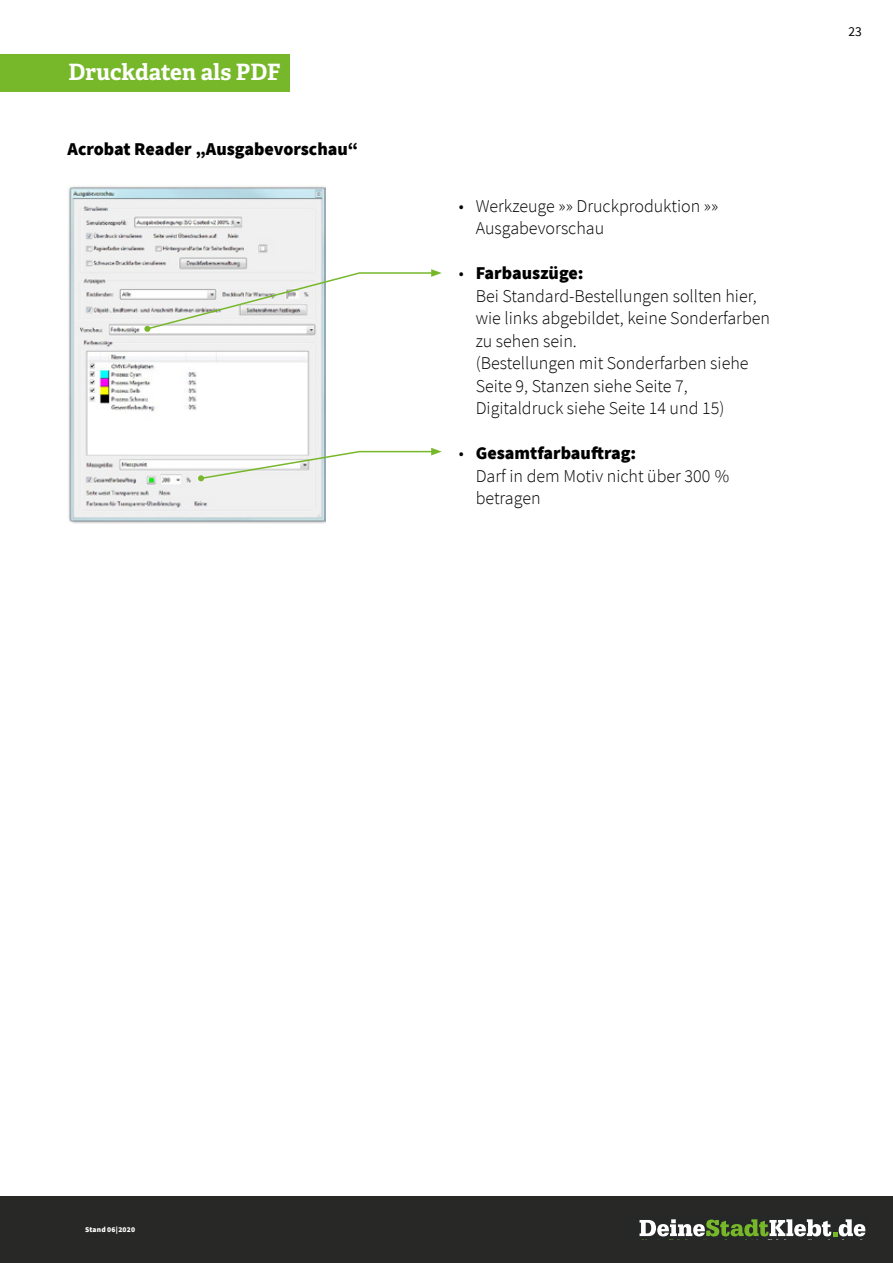
<style>
.page{position:relative;width:893px;height:1263px;background:#fff}
.page>*{position:absolute;margin:0;border:0;box-sizing:border-box;transform-origin:0 0}
.t1{font:700 22.5px "Adelle PE";color:#fff}
.t2{font:300 18px/22.5px "Source Sans Pro";color:#000}
.t3{font:900 18px "Source Sans Pro";color:#000}
.t4{font:13.5px "Source Sans Pro";color:#000}
.t5{font:900 7.5px "Source Sans Pro";letter-spacing:.025em;color:#fff}
.s1{font-weight:900}
</style>
<div class="page">
<div style="left:0;top:1197px;width:893px;height:66px;background:#282827"></div>
<svg style="left:639px;top:1219px;width:226px;height:17px"></svg>
<img style="left:67px;top:186px;width:259px;height:337px">
<svg style="left:144px;top:269px;width:298px;height:63px"></svg>
<svg style="left:198px;top:448px;width:244px;height:33px"></svg>
<div style="left:0;top:54px;width:289px;height:38px;background:#76b82a"></div>
<p class="t1" style="left:69px;top:55px;width:214px">Druckdaten als PDF</p>
<p class="t3" style="left:68px;top:137px;width:292px">Acrobat Reader „Ausgabevorschau“</p>
<p class="t2" style="left:476px;top:194px;width:244px;text-indent:-17px">• Werkzeuge »» Druckproduktion »»<br>Ausgabevorschau</p>
<p class="t2" style="left:476px;top:262px;width:296px;text-indent:-17px">• <span class="s1">Farbauszüge:<br></span>Bei Standard-Bestellungen sollten hier, wie links abgebildet, keine Sonderfarben zu sehen sein.<br>(Bestellungen mit Sonderfarben siehe<br>Seite 9, Stanzen siehe Seite 7,<br>Digitaldruck siehe Seite 14 und 15)</p>
<p class="t2" style="left:476px;top:442px;width:255px;text-indent:-17px">• <span class="s1">Gesamtfarbauftrag:<br></span>Darf in dem Motiv nicht über 300 % betragen</p>
<p class="t4" style="left:848px;top:23px;width:15px">23</p>
<p class="t5" style="left:85px;top:1225px;width:52px">Stand 06|2020</p>
</div>
